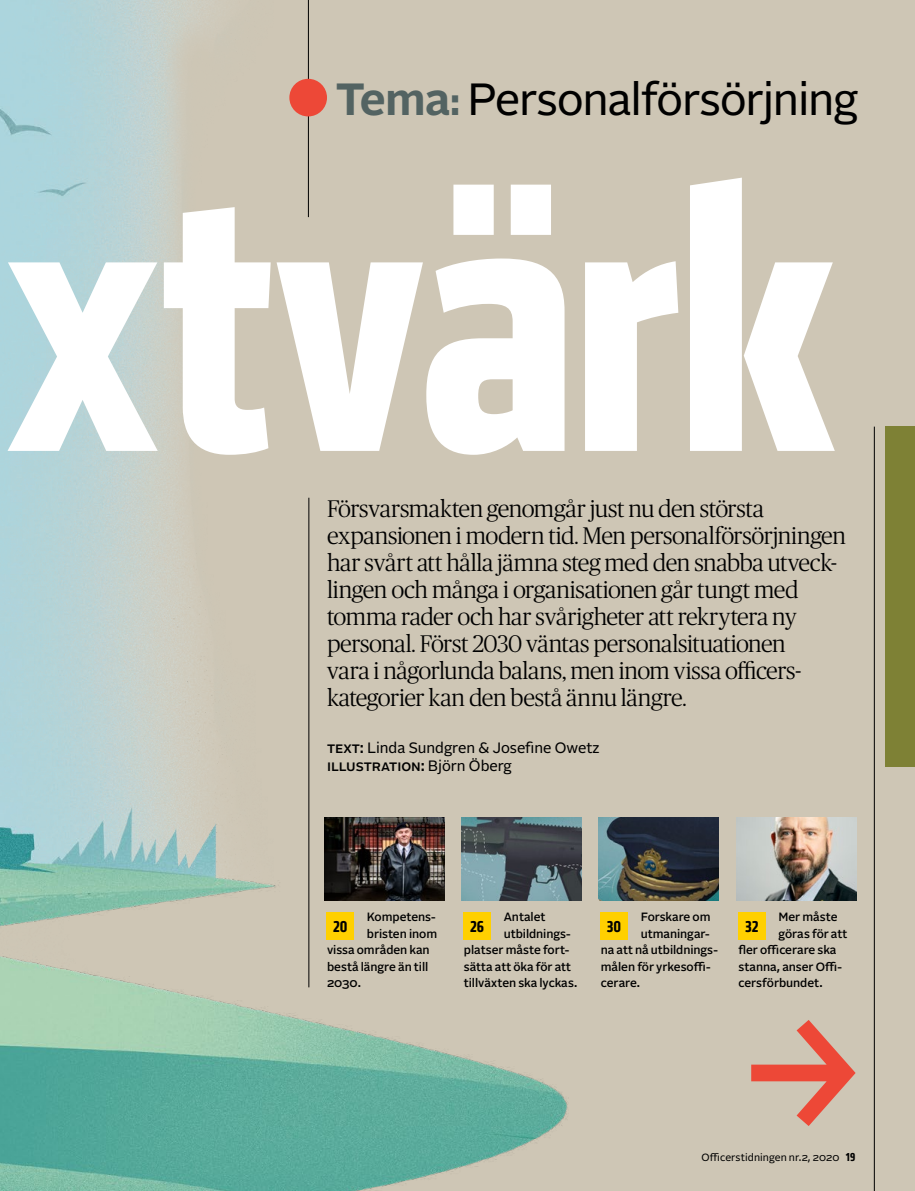
<style>
.page{position:relative;width:915px;height:1191px;background:#fff}
.page>*{position:absolute;margin:0;border:0;box-sizing:border-box;transform-origin:0 0}
.t1{font:700 387px "Klavika Condensed";letter-spacing:-.005em;color:#fff}
.t2{font:45px "Alrightv 2 Normal";letter-spacing:-.025em;color:#000}
.t3{font:300 24px/27px "Publico Headline";letter-spacing:-.015em;color:#000}
.t4{font:700 16.35px "Klavika Condensed";color:#000}
.t5{font:15px/18px "Alrightv 2 Normal";color:#000}
.t6{font:500 12px "Alrightv 2 Normal";letter-spacing:-.005em;color:#000}
.t7{font:10.5px "Alrightv 2 Normal";letter-spacing:.005em;color:#000}
.s1{font-weight:700;color:#536362}
.s2{font-family:"Klavika Condensed";font-weight:700;color:#536362}
.s3{font-weight:500}
.s4{font-family:"Klavika Condensed";font-weight:700;font-size:12px}
</style>
<div class="page">
<img style="left:0;top:0;width:914px;height:1191px">
<div style="left:884px;top:426px;width:30px;height:341px;background:#7e8135"></div>
<hr style="left:873px;top:426px;width:1px;height:765px;background:#000">
<hr style="left:308px;top:498px;width:1px;height:489px;background:#000">
<hr style="left:308px;top:0;width:1px;height:217px;background:#000">
<svg style="left:751px;top:1020px;width:104px;height:106px;background:#d79f8e"></svg>
<div style="left:289px;top:79px;width:38px;height:37px;background:#ed4837;border-radius:50%"></div>
<img style="left:325px;top:817px;width:119px;height:83px">
<img style="left:598px;top:817px;width:120px;height:83px">
<div style="left:326px;top:911px;width:28px;height:28px;background:#ffd000"></div>
<div style="left:463px;top:911px;width:28px;height:28px;background:#ffd000"></div>
<img style="left:461px;top:817px;width:120px;height:83px">
<img style="left:736px;top:817px;width:119px;height:83px">
<div style="left:600px;top:911px;width:27px;height:28px;background:#ffd000"></div>
<div style="left:737px;top:911px;width:28px;height:28px;background:#ffd000"></div>
<h2 class="t2" style="left:336px;top:68px;width:523px"><span class="s1">Tema</span><span class="s2">:</span> Personalförsörjning</h2>
<h1 class="t1" style="left:8px;top:71px;width:827px">xtvärk</h1>
<p class="t3" style="left:327px;top:494px;width:520px">Försvarsmakten genomgår just nu den största expansionen i modern tid. Men personalförsörjningen har svårt att hålla jämna steg med den snabba utveck&shy;lingen och många i organisationen går tungt med tomma rader och har svårigheter att rekrytera ny personal. Först 2030 väntas personalsituationen<br>vara i någorlunda balans, men inom vissa officers&shy;kategorier kan den bestå ännu längre.</p>
<p class="t5" style="left:327px;top:737px;width:274px"><span class="s3">text:</span> Linda Sundgren &amp; Josefine Owetz <span class="s3">illustration:</span> Björn Öberg</p>
<p class="t6" style="left:503px;top:908px;width:43px">Antalet</p>
<p class="t6" style="left:503px;top:925px;width:69px">utbildnings-</p>
<p class="t6" style="left:463px;top:941px;width:107px">platser måste fort-</p>
<p class="t6" style="left:463px;top:958px;width:109px">sätta att öka för att</p>
<p class="t6" style="left:463px;top:974px;width:115px">tillväxten ska lyckas.</p>
<p class="t6" style="left:367px;top:908px;width:71px">Kompetens-</p>
<p class="t6" style="left:367px;top:925px;width:72px">bristen inom</p>
<p class="t6" style="left:327px;top:941px;width:104px">vissa områden kan</p>
<p class="t6" style="left:327px;top:958px;width:103px">bestå längre än till</p>
<p class="t6" style="left:327px;top:974px;width:35px">2030.</p>
<p class="t4" style="left:333px;top:915px;width:16px">20</p>
<p class="t4" style="left:470px;top:915px;width:15px">26</p>
<p class="t6" style="left:778px;top:908px;width:61px">Mer måste</p>
<p class="t6" style="left:778px;top:925px;width:70px">göras för att</p>
<p class="t6" style="left:738px;top:941px;width:99px">fler officerare ska</p>
<p class="t6" style="left:738px;top:958px;width:105px">stanna, anser Offi-</p>
<p class="t6" style="left:738px;top:974px;width:86px">cersförbundet.</p>
<p class="t6" style="left:640px;top:908px;width:71px">Forskare om</p>
<p class="t6" style="left:640px;top:925px;width:71px">utmaningar-</p>
<p class="t6" style="left:600px;top:941px;width:119px">na att nå utbildnings-</p>
<p class="t6" style="left:600px;top:958px;width:112px">målen för yrkesoffi-</p>
<p class="t6" style="left:600px;top:974px;width:41px">cerare.</p>
<p class="t4" style="left:606px;top:915px;width:16px">30</p>
<p class="t4" style="left:744px;top:915px;width:15px">32</p>
<p class="t7" style="left:701px;top:1149px;width:155px">Officerstidningen nr.2, 2020 <span class="s4">19</span></p>
</div>
